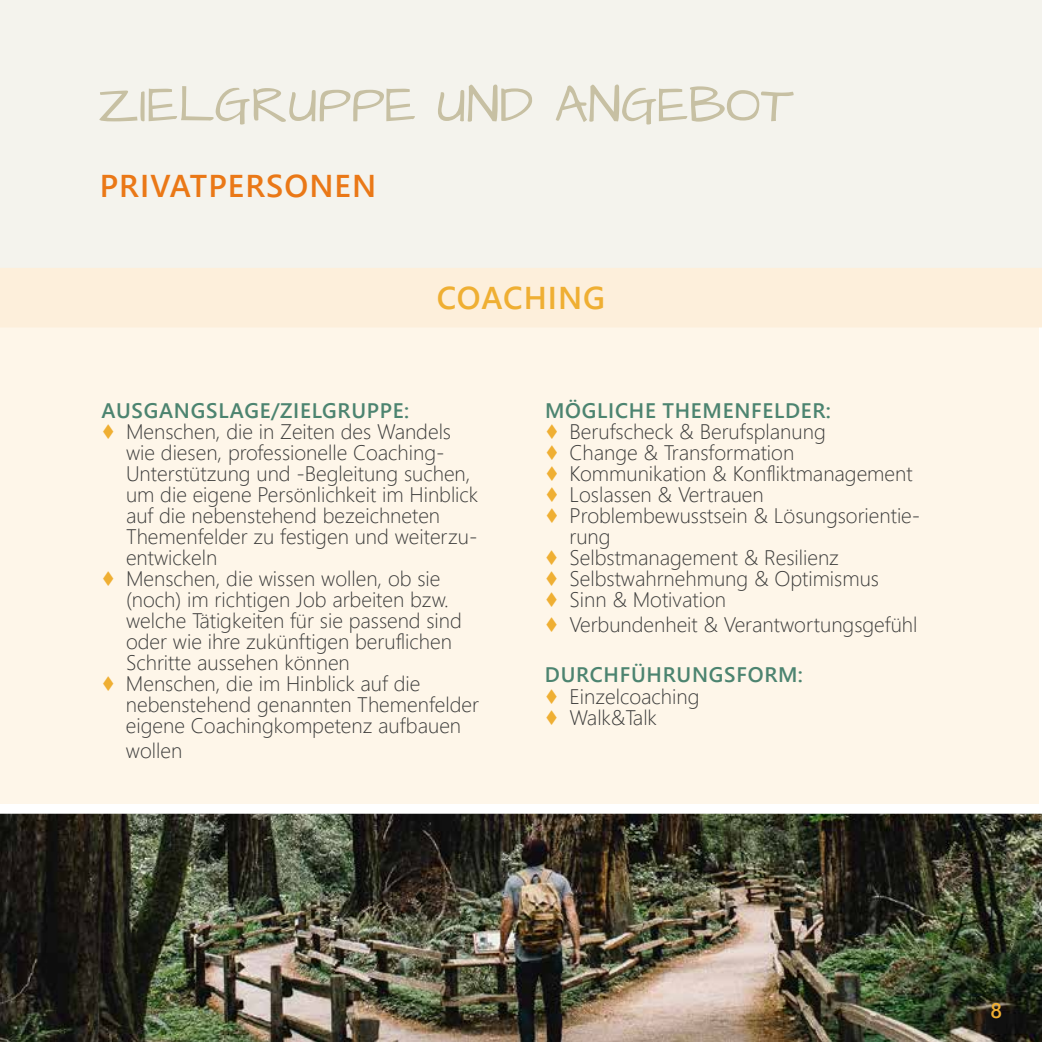
<style>
.page{position:relative;width:1042px;height:1042px;background:#fff}
.page>*{position:absolute;margin:0;border:0;box-sizing:border-box;transform-origin:0 0}
.t1{font:52.5px "Architects Daughter";color:#c7c0a3}
.t2{font:600 31.5px "Segoe UI";letter-spacing:.035em;color:#ea7817}
.t3{font:600 31.5px "Segoe UI";letter-spacing:.03em;color:#efaf33}
.t4{font:300 21px/21px "Segoe UI";color:#3c3c3b}
.t5{font:600 21px "Segoe UI";letter-spacing:.035em;color:#4c8470}
.t6{font:600 21px "Segoe UI";color:#efaf33}
.s1{color:#efaf33}
.s2{font-weight:600;color:#4c8470}
</style>
<div class="page">
<img style="left:0;top:814px;width:1042px;height:228px">
<div style="left:0;top:0;width:1042px;height:268px;background:#f4f3ed"></div>
<div style="left:0;top:327px;width:1038px;height:477px;background:#fef6e9"></div>
<div style="left:0;top:268px;width:1042px;height:59px;background:#fdefdb"></div>
<h1 class="t1" style="left:98px;top:69px;width:697px">ZIELGRUPPE UND ANGEBOT</h1>
<h2 class="t2" style="left:100px;top:156px;width:278px">PRIVATPERSONEN</h2>
<h2 class="t3" style="left:437px;top:268px;width:170px">COACHING</h2>
<p class="t5" style="left:102px;top:390px;width:309px">AUSGANGSLAGE/ZIELGRUPPE:</p>
<p class="t4" style="left:101px;top:419px;width:351px"><span class="s1">♦</span> Menschen, die in Zeiten des Wandels</p>
<p class="t4" style="left:126px;top:440px;width:320px">wie diesen, professionelle Coaching-</p>
<p class="t4" style="left:126px;top:461px;width:346px">Unterstützung und -Begleitung suchen,</p>
<p class="t4" style="left:126px;top:482px;width:354px">um die eigene Persönlichkeit im Hinblick</p>
<p class="t4" style="left:126px;top:503px;width:316px">auf die nebenstehend bezeichneten</p>
<p class="t4" style="left:126px;top:524px;width:353px">Themenfelder zu festigen und weiterzu-</p>
<p class="t4" style="left:126px;top:545px;width:93px">entwickeln</p>
<p class="t4" style="left:101px;top:566px;width:341px"><span class="s1">♦</span> Menschen, die wissen wollen, ob sie</p>
<p class="t4" style="left:126px;top:587px;width:324px">(noch) im richtigen Job arbeiten bzw.</p>
<p class="t4" style="left:126px;top:608px;width:337px">welche Tätigkeiten für sie passend sind</p>
<p class="t4" style="left:126px;top:629px;width:327px">oder wie ihre zukünftigen beruflichen</p>
<p class="t4" style="left:126px;top:650px;width:225px">Schritte aussehen können</p>
<p class="t4" style="left:101px;top:671px;width:321px"><span class="s1">♦</span> Menschen, die im Hinblick auf die</p>
<p class="t4" style="left:126px;top:692px;width:354px">nebenstehend genannten Themenfelder</p>
<p class="t4" style="left:126px;top:713px;width:337px">eigene Coachingkompetenz aufbauen</p>
<p class="t4" style="left:126px;top:738px;width:58px">wollen</p>
<p class="t5" style="left:545px;top:390px;width:287px">MÖGLICHE THEMENFELDER:</p>
<p class="t4" style="left:545px;top:419px;width:282px"><span class="s1">♦</span> Berufscheck &amp; Berufsplanung</p>
<p class="t4" style="left:545px;top:440px;width:251px"><span class="s1">♦</span> Change &amp; Transformation</p>
<p class="t4" style="left:545px;top:461px;width:369px"><span class="s1">♦</span> Kommunikation &amp; Konfliktmanagement</p>
<p class="t4" style="left:545px;top:482px;width:221px"><span class="s1">♦</span> Loslassen &amp; Vertrauen</p>
<p class="t4" style="left:545px;top:503px;width:377px"><span class="s1">♦</span> Problembewusstsein &amp; Lösungsorientie-</p>
<p class="t4" style="left:569px;top:524px;width:43px">rung</p>
<p class="t4" style="left:545px;top:545px;width:296px"><span class="s1">♦</span> Selbstmanagement &amp; Resilienz</p>
<p class="t4" style="left:544px;top:566px;width:336px"><span class="s1">♦</span> Selbstwahrnehmung &amp; Optimismus</p>
<p class="t4" style="left:544px;top:587px;width:183px"><span class="s1">♦</span> Sinn &amp; Motivation</p>
<p class="t4" style="left:544px;top:612px;width:374px"><span class="s1">♦</span> Verbundenheit &amp; Verantwortungsgefühl</p>
<p class="t4" style="left:544px;top:662px;width:260px"><span class="s2">DURCHFÜHRUNGSFORM: </span><span class="s1">♦</span> Einzelcoaching<br><span class="s1">♦</span> Walk&amp;Talk</p>
<p class="t6" style="left:990px;top:990px;width:13px">8</p>
</div>
